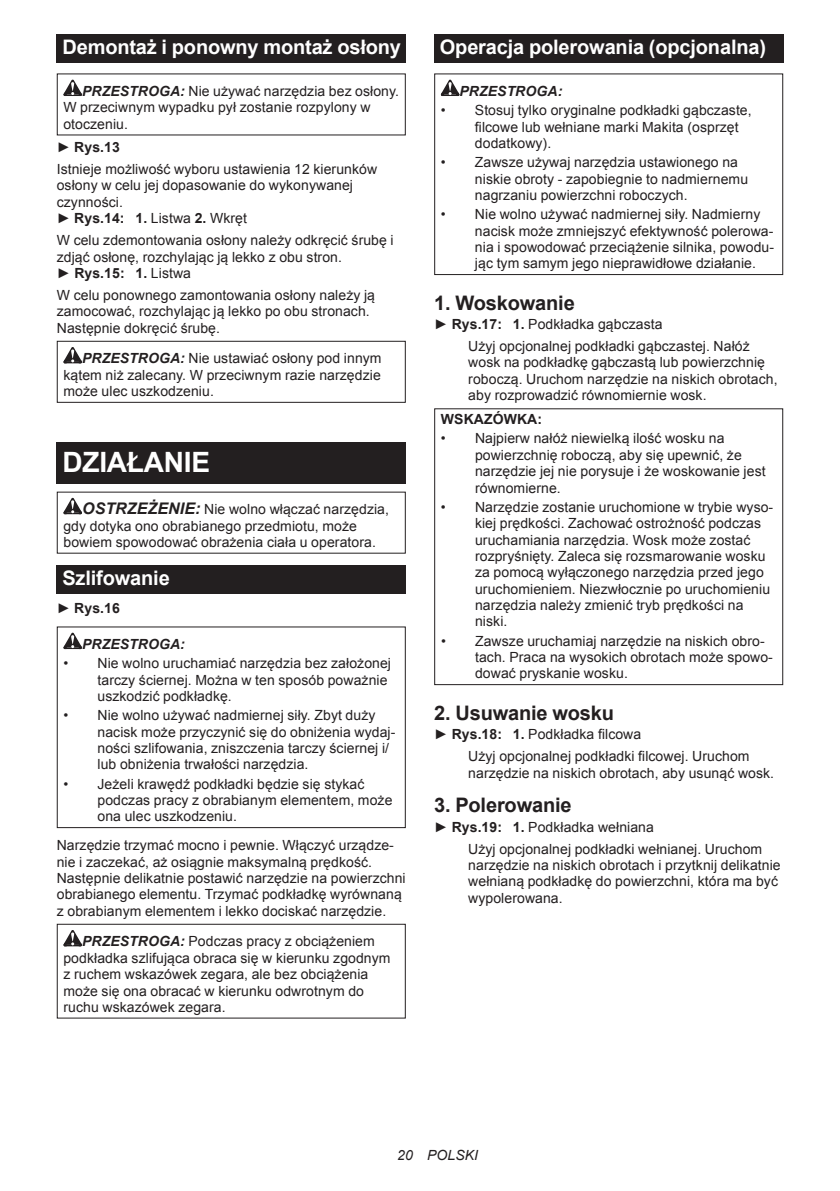
<style>
.page{position:relative;width:840px;height:1191px;background:#fff}
.page>*{position:absolute;margin:0;border:0;box-sizing:border-box;transform-origin:0 0}
.t1{font:700 28px "Arial";letter-spacing:-.01em;color:#fff}
.t2{font:700 20px "Arial";letter-spacing:-.01em;color:#fff}
.t3{font:700 20px "Arial";letter-spacing:-.01em;color:#231f20}
.t4{font:14px/16.4px "Arial";letter-spacing:.005em;color:#231f20}
.t5{font:italic 700 14px "Arial";letter-spacing:.005em;color:#231f20}
.t6{font:700 14px "Arial";letter-spacing:.005em;color:#231f20}
.t7{font:italic 14px "Arial";letter-spacing:.005em;color:#231f20}
.s1{font-weight:700;font-style:italic}
.s2{font-weight:700}
.s3{font-weight:700;font-style:italic;font-size:16px}
.s4{font-weight:400}
</style>
<div class="page">
<div style="left:57px;top:34px;width:348px;height:29px;background:#231f20"></div>
<svg style="left:63px;top:80px;width:19px;height:16px"></svg>
<svg style="left:63px;top:347px;width:19px;height:16px"></svg>
<div style="left:57px;top:341px;width:348px;height:62px;border:1px solid #231f20"></div>
<div style="left:57px;top:442px;width:348px;height:41px;background:#231f20"></div>
<svg style="left:63px;top:498px;width:19px;height:16px"></svg>
<div style="left:57px;top:565px;width:348px;height:28px;background:#231f20"></div>
<svg style="left:63px;top:632px;width:19px;height:17px"></svg>
<div style="left:57px;top:626px;width:348px;height:202px;border:1px solid #231f20"></div>
<svg style="left:63px;top:930px;width:19px;height:16px"></svg>
<div style="left:57px;top:923px;width:348px;height:95px;border:1px solid #231f20"></div>
<div style="left:434px;top:34px;width:348px;height:29px;background:#231f20"></div>
<svg style="left:440px;top:80px;width:19px;height:16px"></svg>
<div style="left:434px;top:73px;width:348px;height:202px;border:1px solid #231f20"></div>
<div style="left:434px;top:408px;width:348px;height:277px;border:1px solid #231f20"></div>
<h2 class="t2" style="left:62px;top:34px;width:340px">Demontaż i ponowny montaż osłony</h2>
<p class="t4" style="left:63px;top:83px;width:337px;text-indent:19px"><span class="s1">PRZESTROGA:</span> Nie używać narzędzia bez osłony.<br>W przeciwnym wypadku pył zostanie rozpylony w otoczeniu.</p>
<p class="t4" style="left:57px;top:136px;width:322px;line-height:22px">► <span class="s2">Rys.13<br></span>Istnieje możliwość wyboru ustawienia 12 kierunków</p>
<p class="t4" style="left:57px;top:177px;width:297px">osłony w celu jej dopasowanie do wykonywanej czynności.<br>► <span class="s2">Rys.14: 1.</span> Listwa <span class="s2">2.</span> Wkręt</p>
<p class="t4" style="left:57px;top:232px;width:338px">W celu zdemontowania osłony należy odkręcić śrubę i zdjąć osłonę, rozchylając ją lekko z obu stron.<br>► <span class="s2">Rys.15: 1.</span> Listwa</p>
<p class="t4" style="left:57px;top:287px;width:319px">W celu ponownego zamontowania osłony należy ją zamocować, rozchylając ją lekko po obu stronach.<br>Następnie dokręcić śrubę.</p>
<p class="t4" style="left:63px;top:350px;width:319px;text-align:justify;text-indent:19px"><span class="s1">PRZESTROGA:</span> Nie ustawiać osłony pod innym kątem niż zalecany. W przeciwnym razie narzędzie może ulec uszkodzeniu.</p>
<h1 class="t1" style="left:62px;top:444px;width:149px">DZIAŁANIE</h1>
<p class="t4" style="left:63px;top:501px;width:327px;text-indent:19px"><span class="s3">OSTRZEŻENIE:</span> Nie wolno włączać narzędzia, gdy dotyka ono obrabianego przedmiotu, może bowiem spowodować obrażenia ciała u operatora.</p>
<h2 class="t2" style="left:62px;top:564px;width:109px">Szlifowanie</h2>
<p class="t6" style="left:57px;top:598px;width:65px"><span class="s4">►</span> Rys.16</p>
<p class="t5" style="left:82px;top:635px;width:104px">PRZESTROGA:</p>
<p class="t4" style="left:97px;top:655px;width:295px;text-indent:-34px">• Nie wolno uruchamiać narzędzia bez założonej tarczy ściernej. Można w ten sposób poważnie uszkodzić podkładkę.</p>
<p class="t4" style="left:97px;top:707px;width:299px;text-indent:-34px">• Nie wolno używać nadmiernej siły. Zbyt duży nacisk może przyczynić się do obniżenia wydaj&shy;ności szlifowania, zniszczenia tarczy ściernej i/ lub obniżenia trwałości narzędzia.</p>
<p class="t4" style="left:97px;top:775px;width:296px;text-indent:-34px">• Jeżeli krawędź podkładki będzie się stykać podczas pracy z obrabianym elementem, może ona ulec uszkodzeniu.</p>
<p class="t4" style="left:57px;top:837px;width:350px">Narzędzie trzymać mocno i pewnie. Włączyć urządze&shy;nie i zaczekać, aż osiągnie maksymalną prędkość.<br>Następnie delikatnie postawić narzędzie na powierzchni obrabianego elementu. Trzymać podkładkę wyrównaną z obrabianym elementem i lekko dociskać narzędzie.</p>
<p class="t4" style="left:63px;top:933px;width:328px;text-indent:19px"><span class="s1">PRZESTROGA:</span> Podczas pracy z obciążeniem podkładka szlifująca obraca się w kierunku zgodnym z ruchem wskazówek zegara, ale bez obciążenia może się ona obracać w kierunku odwrotnym do ruchu wskazówek zegara.</p>
<h2 class="t2" style="left:439px;top:34px;width:327px">Operacja polerowania (opcjonalna)</h2>
<p class="t5" style="left:459px;top:82px;width:104px">PRZESTROGA:</p>
<p class="t4" style="left:474px;top:102px;width:278px;text-indent:-34px">• Stosuj tylko oryginalne podkładki gąbczaste, filcowe lub wełniane marki Makita (osprzęt dodatkowy).</p>
<p class="t4" style="left:474px;top:154px;width:274px;text-indent:-34px">• Zawsze używaj narzędzia ustawionego na niskie obroty - zapobiegnie to nadmiernemu nagrzaniu powierzchni roboczych.</p>
<p class="t4" style="left:474px;top:206px;width:300px;text-indent:-34px">• Nie wolno używać nadmiernej siły. Nadmierny nacisk może zmniejszyć efektywność polerowa&shy;nia i spowodować przeciążenie silnika, powodu&shy;jąc tym samym jego nieprawidłowe działanie.</p>
<h2 class="t3" style="left:434px;top:289px;width:142px">1. Woskowanie</h2>
<p class="t4" style="left:468px;top:313px;width:283px;line-height:22px;text-indent:-34px">► <span class="s2">Rys.17: 1.</span> Podkładka gąbczasta<br>Użyj opcjonalnej podkładki gąbczastej. Nałóż</p>
<p class="t4" style="left:468px;top:354px;width:311px">wosk na podkładkę gąbczastą lub powierzchnię roboczą. Uruchom narzędzie na niskich obrotach, aby rozprowadzić równomiernie wosk.</p>
<p class="t6" style="left:440px;top:410px;width:103px">WSKAZÓWKA:</p>
<p class="t4" style="left:474px;top:430px;width:292px;text-indent:-34px">• Najpierw nałóż niewielką ilość wosku na powierzchnię roboczą, aby się upewnić, że narzędzie jej nie porysuje i że woskowanie jest równomierne.</p>
<p class="t4" style="left:474px;top:499px;width:299px;text-indent:-34px">• Narzędzie zostanie uruchomione w trybie wyso&shy;kiej prędkości. Zachować ostrożność podczas uruchamiania narzędzia. Wosk może zostać rozpryśnięty. Zaleca się rozsmarowanie wosku za pomocą wyłączonego narzędzia przed jego uruchomieniem. Niezwłocznie po uruchomieniu narzędzia należy zmienić tryb prędkości na niski.</p>
<p class="t4" style="left:475px;top:632px;width:299px;text-indent:-34px">• Zawsze uruchamiaj narzędzie na niskich obro&shy;tach. Praca na wysokich obrotach może spowo&shy;dować pryskanie wosku.</p>
<h2 class="t3" style="left:434px;top:699px;width:181px">2. Usuwanie wosku</h2>
<p class="t4" style="left:468px;top:723px;width:283px;line-height:22px;text-indent:-34px">► <span class="s2">Rys.18: 1.</span> Podkładka filcowa<br>Użyj opcjonalnej podkładki filcowej. Uruchom</p>
<p class="t4" style="left:468px;top:764px;width:307px">narzędzie na niskich obrotach, aby usunąć wosk.</p>
<h2 class="t3" style="left:434px;top:792px;width:139px">3. Polerowanie</h2>
<p class="t4" style="left:468px;top:815px;width:295px;line-height:22px;text-indent:-34px">► <span class="s2">Rys.19: 1.</span> Podkładka wełniana<br>Użyj opcjonalnej podkładki wełnianej. Uruchom</p>
<p class="t4" style="left:468px;top:857px;width:314px">narzędzie na niskich obrotach i przytknij delikatnie wełnianą podkładkę do powierzchni, która ma być wypolerowana.</p>
<p class="t7" style="left:397px;top:1146px;width:82px">20 POLSKI</p>
</div>
